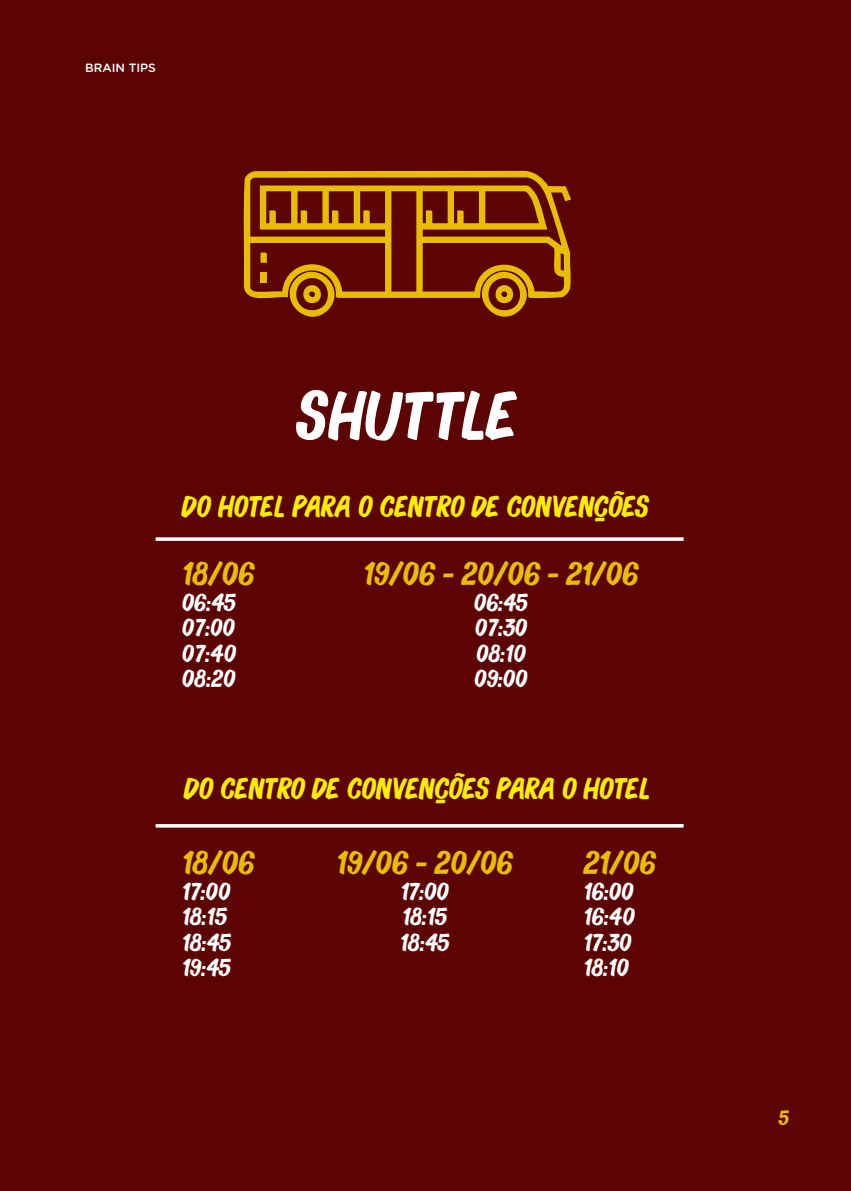
<style>
.page{position:relative;width:851px;height:1191px;background:#fff}
.page>*{position:absolute;margin:0;border:0;box-sizing:border-box;transform-origin:0 0}
.t1{font:60px "Bonoco 2023";letter-spacing:-.005em;color:#fff}
.t2{font:28.4px "Bonoco 2023";color:#e8bd00}
.t3{font:26.6px "Bonoco 2023";letter-spacing:-.02em;color:#ffed00}
.t4{font:21.2px/25.6px "Bonoco 2023";color:#fff;text-align:justify}
.t5{font:18px "Bonoco 2023";color:#e8bd00}
.t6{font:500 12px "Gotham Rounded";color:#fff}
</style>
<div class="page">
<div style="left:0;top:0;width:850px;height:1191px;background:#5c0404"></div>
<svg style="left:156px;top:537px;width:527px;height:4px;background:#ece2e2"></svg>
<hr style="left:156px;top:824px;width:527px;height:3px;background:#fff">
<svg style="left:243px;top:171px;width:328px;height:128px"></svg>
<div style="left:260px;top:272px;width:7px;height:10px;background:#e8bd00"></div>
<svg style="left:260px;top:252px;width:7px;height:11px"></svg>
<svg style="left:275px;top:258px;width:73px;height:59px"></svg>
<svg style="left:468px;top:258px;width:72px;height:59px"></svg>
<p class="t6" style="left:85px;top:59px;width:72px">BRAIN TIPS</p>
<h1 class="t1" style="left:296px;top:368px;width:224px">SHUTTLE</h1>
<p class="t3" style="left:182px;top:485px;width:468px">DO HOTEL PARA O CENTRO DE CONVENÇÕES</p>
<h2 class="t2" style="left:182px;top:551px;width:74px">18/06</h2>
<p class="t4" style="left:182px;top:588px;width:56px">06:45<br>07:00<br>07:40<br>08:20</p>
<h2 class="t2" style="left:363px;top:551px;width:277px">19/06 - 20/06 - 21/06</h2>
<p class="t4" style="left:474px;top:588px;width:56px">06:45<br>07:30<br>08:10<br>09:00</p>
<p class="t3" style="left:184px;top:767px;width:468px">DO CENTRO DE CONVENÇÕES PARA O HOTEL</p>
<h2 class="t2" style="left:182px;top:840px;width:74px">18/06</h2>
<p class="t4" style="left:182px;top:877px;width:51px;text-align:left">17:00<br>18:15<br>18:45<br>19:45</p>
<h2 class="t2" style="left:336px;top:840px;width:179px">19/06 - 20/06</h2>
<p class="t4" style="left:400px;top:877px;width:51px">17:00<br>18:15<br>18:45</p>
<h2 class="t2" style="left:584px;top:840px;width:74px">21/06</h2>
<p class="t4" style="left:584px;top:877px;width:53px;text-align:left">16:00<br>16:40<br>17:30<br>18:10</p>
<p class="t5" style="left:778px;top:1104px;width:12px">5</p>
</div>
